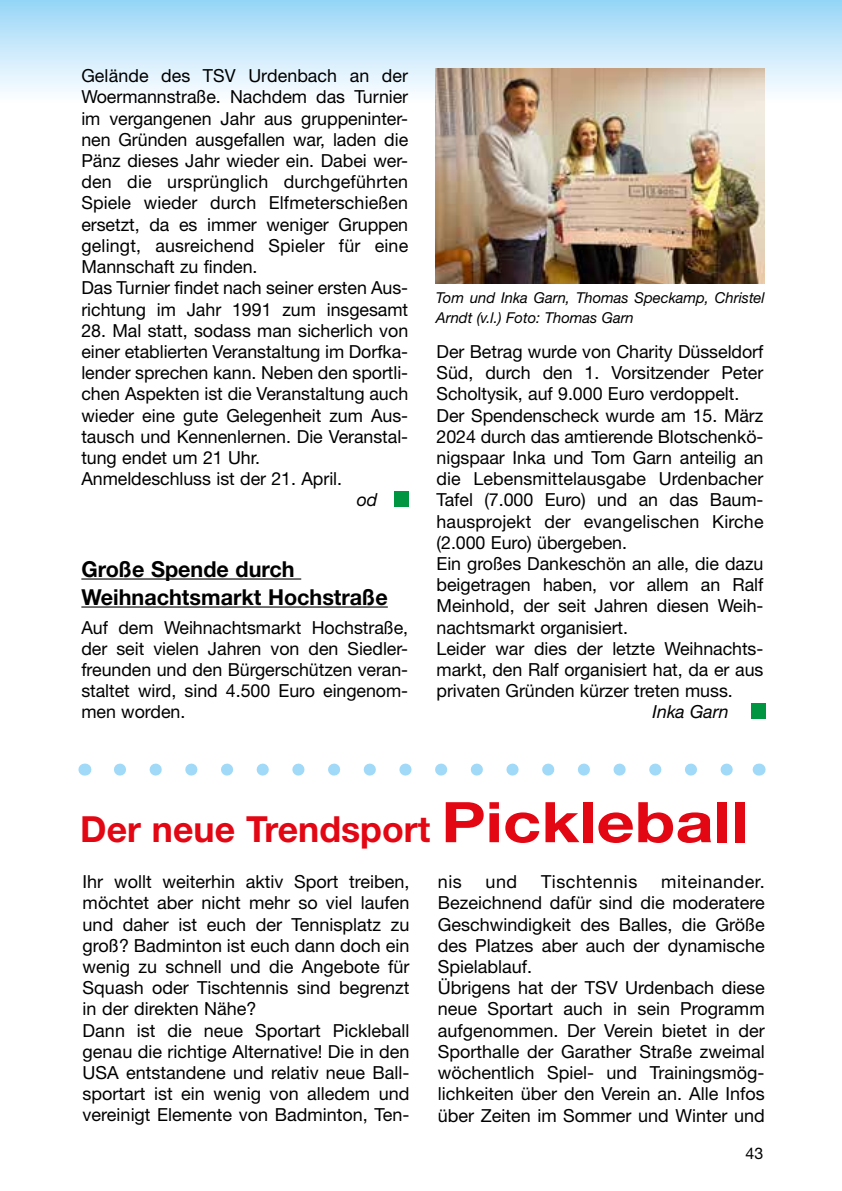
<style>
.page{position:relative;width:842px;height:1191px;background:#fff}
.page>*{position:absolute;margin:0;border:0;box-sizing:border-box;transform-origin:0 0}
.t1{font:700 36px "Helvetica Neue LT Std";color:#e30613}
.t2{font:700 22px/28px "Helvetica Neue LT Std";color:#000}
.t3{font:18px/21.2px "Helvetica Neue LT Std";letter-spacing:-.005em;color:#000}
.t4{font:18px "Helvetica Neue LT Std";letter-spacing:.025em;color:#000}
.t5{font:italic 18px "Helvetica Neue LT Std";letter-spacing:-.005em;color:#000}
.t6{font:16px "Helvetica Neue LT Std";color:#000}
.t7{font:italic 15px/20px "Helvetica Neue LT Std";letter-spacing:-.005em;color:#000}
.s1{font-size:56px}
</style>
<div class="page">
<div style="left:0;top:0;width:842px;height:102px;background:linear-gradient(to bottom,#98d5f7,#fffeff)"></div>
<hr style="left:81px;top:578px;width:220px;height:1px;background:#000">
<hr style="left:81px;top:606px;width:307px;height:1px;background:#000">
<img style="left:436px;top:68px;width:329px;height:215px">
<svg style="left:85px;top:763px;width:674px;height:12px"></svg>
<svg style="left:120px;top:763px;width:621px;height:12px"></svg>
<svg style="left:84px;top:763px;width:1px;height:12px"></svg>
<svg style="left:759px;top:763px;width:1px;height:12px"></svg>
<div style="left:394px;top:492px;width:14px;height:15px;background:#009641"></div>
<div style="left:751px;top:704px;width:14px;height:15px;background:#009641"></div>
<p class="t3" style="left:81px;top:65px;width:328px">Gelände des TSV Urdenbach an der Woermannstraße. Nachdem das Turnier im vergangenen Jahr aus gruppeninter&shy;nen Gründen ausgefallen war, laden die Pänz dieses Jahr wieder ein. Dabei wer&shy;den die ursprünglich durchgeführten Spiele wieder durch Elfmeterschießen ersetzt, da es immer weniger Gruppen gelingt, ausreichend Spieler für eine Mannschaft zu finden.<br>Das Turnier findet nach seiner ersten Aus&shy;richtung im Jahr 1991 zum insgesamt</p>
<p class="t3" style="left:81px;top:319px;width:328px">28. Mal statt, sodass man sicherlich von einer etablierten Veranstaltung im Dorfka&shy;lender sprechen kann. Neben den sportli&shy;chen Aspekten ist die Veranstaltung auch wieder eine gute Gelegenheit zum Aus&shy;tausch und Kennenlernen. Die Veranstal&shy;tung endet um 21 Uhr.<br>Anmeldeschluss ist der 21. April.</p>
<p class="t5" style="left:357px;top:489px;width:22px">od</p>
<p class="t2" style="left:81px;top:554px;width:308px">Große Spende durch<br>Weihnachtsmarkt Hochstraße</p>
<p class="t3" style="left:81px;top:616px;width:328px;text-align:justify">Auf dem Weihnachtsmarkt Hochstraße, der seit vielen Jahren von den Siedler&shy;freunden und den Bürgerschützen veran&shy;staltet wird, sind 4.500 Euro eingenom&shy;men worden.</p>
<p class="t7" style="left:436px;top:287px;width:330px">Tom und Inka Garn, Thomas Speckamp, Christel<br>Arndt (v.l.) Foto: Thomas Garn</p>
<p class="t3" style="left:437px;top:341px;width:328px">Der Betrag wurde von Charity Düsseldorf Süd, durch den 1. Vorsitzender Peter Scholtysik, auf 9.000 Euro verdoppelt.<br>Der Spendenscheck wurde am 15. März 2024 durch das amtierende Blotschenkö&shy;nigspaar Inka und Tom Garn anteilig an die Lebensmittelausgabe Urdenbacher Tafel (7.000 Euro) und an das Baum&shy;hausprojekt der evangelischen Kirche (2.000 Euro) übergeben.<br>Ein großes Dankeschön an alle, die dazu beigetragen haben, vor allem an Ralf Meinhold, der seit Jahren diesen Weih&shy;nachtsmarkt organisiert.<br>Leider war dies der letzte Weihnachts&shy;markt, den Ralf organisiert hat, da er aus privaten Gründen kürzer treten muss.</p>
<p class="t5" style="left:653px;top:701px;width:78px">Inka Garn</p>
<h1 class="t1" style="left:80px;top:807px;width:669px">Der neue Trendsport <span class="s1">Pickleball</span></h1>
<p class="t3" style="left:83px;top:871px;width:328px">Ihr wollt weiterhin aktiv Sport treiben, möchtet aber nicht mehr so viel laufen und daher ist euch der Tennisplatz zu groß? Badminton ist euch dann doch ein wenig zu schnell und die Angebote für Squash oder Tischtennis sind begrenzt in der direkten Nähe?<br>Dann ist die neue Sportart Pickleball genau die richtige Alternative! Die in den USA entstandene und relativ neue Ball&shy;sportart ist ein wenig von alledem und vereinigt Elemente von Badminton, Ten-</p>
<p class="t3" style="left:438px;top:871px;width:25px">nis</p>
<p class="t3" style="left:486px;top:871px;width:33px">und</p>
<p class="t4" style="left:541px;top:871px;width:98px">Tischtennis</p>
<p class="t3" style="left:438px;top:871px;width:328px;text-indent:223px">miteinander.<br>Bezeichnend dafür sind die moderatere Geschwindigkeit des Balles, die Größe des Platzes aber auch der dynamische Spielablauf.<br>Übrigens hat der TSV Urdenbach diese neue Sportart auch in sein Programm aufgenommen. Der Verein bietet in der Sporthalle der Garather Straße zweimal wöchentlich Spiel- und Trainingsmög&shy;lichkeiten über den Verein an. Alle Infos über Zeiten im Sommer und Winter und</p>
<p class="t6" style="left:746px;top:1143px;width:19px">43</p>
</div>
